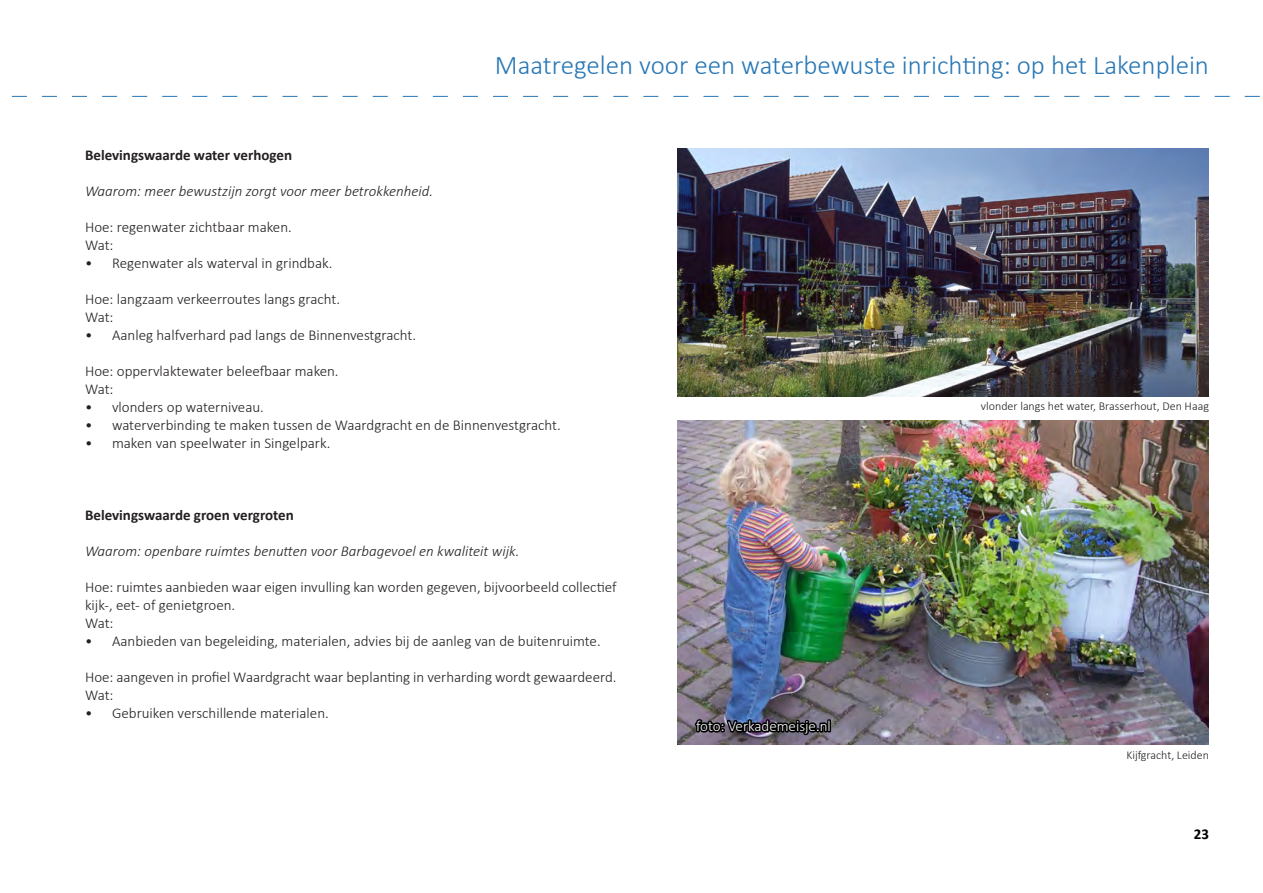
<style>
.page{position:relative;width:1263px;height:893px;background:#fff}
.page>*{position:absolute;margin:0;border:0;box-sizing:border-box;transform-origin:0 0}
.t1{font:300 27px "Calibri";color:#2777b6}
.t2{font:300 15px/18px "Calibri";color:#231f20}
.t3{font:italic 300 15px "Calibri";color:#231f20}
.t4{font:700 15px "Calibri";color:#231f20}
.t5{font:300 15px "Calibri";color:#fff}
.t6{font:700 15px "Calibri";color:#000}
.t7{font:300 12px "Calibri";color:#231f20}
</style>
<div class="page">
<svg style="left:11px;top:96px;width:1249px;height:1px"></svg>
<img style="left:677px;top:149px;width:532px;height:247px">
<img style="left:677px;top:421px;width:532px;height:323px">
<img style="left:693px;top:704px;width:139px;height:41px">
<p class="t1" style="left:495px;top:49px;width:716px">Maatregelen voor een waterbewuste inrichting: op het Lakenplein</p>
<p class="t4" style="left:85px;top:146px;width:208px">Belevingswaarde water verhogen</p>
<p class="t3" style="left:85px;top:182px;width:350px">Waarom: meer bewustzijn zorgt voor meer betrokkenheid.</p>
<p class="t2" style="left:85px;top:218px;width:208px">Hoe: regenwater zichtbaar maken.</p>
<p class="t2" style="left:85px;top:236px;width:30px">Wat:</p>
<p class="t2" style="left:85px;top:254px;width:249px">• Regenwater als waterval in grindbak.</p>
<p class="t2" style="left:85px;top:290px;width:257px">Hoe: langzaam verkeerroutes langs gracht.</p>
<p class="t2" style="left:85px;top:308px;width:30px">Wat:</p>
<p class="t2" style="left:85px;top:326px;width:333px">• Aanleg halfverhard pad langs de Binnenvestgracht.</p>
<p class="t2" style="left:85px;top:362px;width:255px">Hoe: oppervlaktewater beleefbaar maken.</p>
<p class="t2" style="left:85px;top:380px;width:30px">Wat:</p>
<p class="t2" style="left:85px;top:398px;width:180px">• vlonders op waterniveau.</p>
<p class="t2" style="left:85px;top:416px;width:477px">• waterverbinding te maken tussen de Waardgracht en de Binnenvestgracht.</p>
<p class="t2" style="left:85px;top:434px;width:247px">• maken van speelwater in Singelpark.</p>
<p class="t4" style="left:85px;top:506px;width:210px">Belevingswaarde groen vergroten</p>
<p class="t3" style="left:85px;top:542px;width:436px">Waarom: openbare ruimtes benutten voor Barbagevoel en kwaliteit wijk.</p>
<p class="t2" style="left:85px;top:578px;width:533px">Hoe: ruimtes aanbieden waar eigen invulling kan worden gegeven, bijvoorbeeld collectief kijk-, eet- of genietgroen.</p>
<p class="t2" style="left:85px;top:614px;width:30px">Wat:</p>
<p class="t2" style="left:85px;top:632px;width:517px">• Aanbieden van begeleiding, materialen, advies bij de aanleg van de buitenruimte.</p>
<p class="t2" style="left:85px;top:668px;width:533px">Hoe: aangeven in profiel Waardgracht waar beplanting in verharding wordt gewaardeerd.</p>
<p class="t2" style="left:85px;top:686px;width:30px">Wat:</p>
<p class="t2" style="left:85px;top:704px;width:245px">• Gebruiken verschillende materialen.</p>
<p class="t5" style="left:696px;top:717px;width:136px">foto: Verkademeisje.nl</p>
<p class="t7" style="left:981px;top:399px;width:230px">vlonder langs het water, Brasserhout, Den Haag</p>
<p class="t7" style="left:1126px;top:747px;width:84px">Kijfgracht, Leiden</p>
<p class="t6" style="left:1194px;top:825px;width:17px">23</p>
</div>
